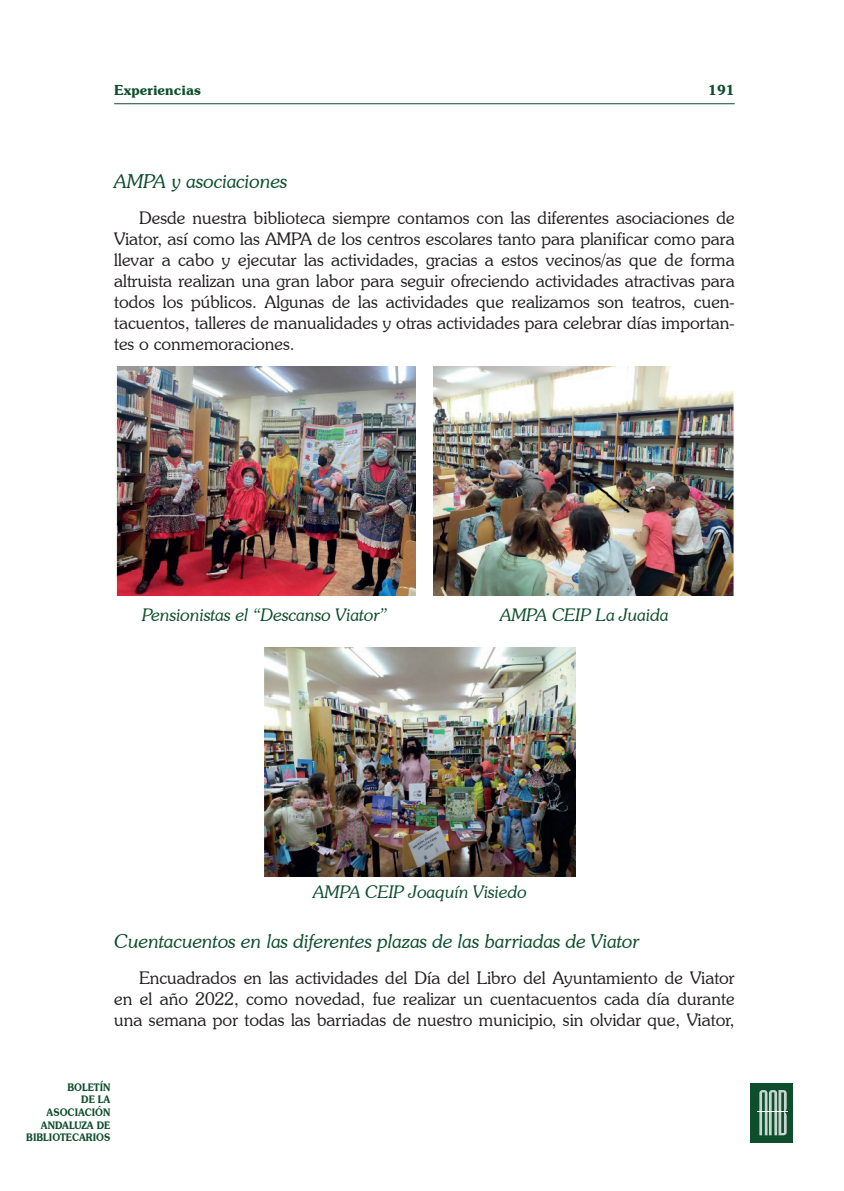
<style>
.page{position:relative;width:844px;height:1191px;background:#fff}
.page>*{position:absolute;margin:0;border:0;box-sizing:border-box;transform-origin:0 0}
.t1{font:italic 300 19.25px "Souvenir IT Cby BT";color:#0e4e2c}
.t2{font:300 17.5px/21px "Souvenir IT Cby BT";color:#231f20;text-align:justify}
.t3{font:italic 300 17.5px "Souvenir IT Cby BT";color:#0e4e2c}
.t4{font:600 14px "Souvenir IT Cby BT";color:#0e4e2c}
.t5{font:600 10.5px/12.6px "Souvenir IT Cby BT";color:#0e4e2c;text-align:right;scale:.88 1}
</style>
<div class="page">
<div style="left:750px;top:1083px;width:42px;height:59px;background:#0e4e2c"></div>
<svg style="left:759px;top:1090px;width:27px;height:45px"></svg>
<hr style="left:756px;top:1111px;width:31px;height:1px;background:#fff">
<hr style="left:114px;top:103px;width:620px;height:1px;background:#0e4e2c">
<img style="left:115px;top:366px;width:300px;height:229px">
<img style="left:433px;top:366px;width:301px;height:229px">
<img style="left:265px;top:647px;width:310px;height:229px">
<p class="t4" style="left:114px;top:81px;width:88px">Experiencias</p>
<p class="t4" style="left:708px;top:81px;width:28px">191</p>
<p class="t1" style="left:114px;top:170px;width:174px">AMPA y asociaciones</p>
<p class="t2" style="left:114px;top:207px;width:622px;text-indent:25px">Desde nuestra biblioteca siempre contamos con las diferentes asociaciones de Viator, así como las AMPA de los centros escolares tanto para planificar como para llevar a cabo y ejecutar las actividades, gracias a estos vecinos/as que de forma altruista realizan una gran labor para seguir ofreciendo actividades atractivas para todos los públicos. Algunas de las actividades que realizamos son teatros, cuen&shy;tacuentos, talleres de manualidades y otras actividades para celebrar días importan&shy;tes o conmemoraciones.</p>
<p class="t3" style="left:142px;top:604px;width:247px">Pensionistas el “Descanso Viator”</p>
<p class="t3" style="left:500px;top:604px;width:170px">AMPA CEIP La Juaida</p>
<p class="t3" style="left:313px;top:881px;width:215px">AMPA CEIP Joaquín Visiedo</p>
<p class="t1" style="left:114px;top:929px;width:526px">Cuentacuentos en las diferentes plazas de las barriadas de Viator</p>
<p class="t2" style="left:114px;top:966px;width:622px;text-indent:25px">Encuadrados en las actividades del Día del Libro del Ayuntamiento de Viator en el año 2022, como novedad, fue realizar un cuentacuentos cada día durante una semana por todas las barriadas de nuestro municipio, sin olvidar que, Viator,</p>
<p class="t5" style="left:26px;top:1080px;width:97px">BOLETÍN<br>DE LA<br>ASOCIACIÓN<br>ANDALUZA DE<br>BIBLIOTECARIOS</p>
</div>
